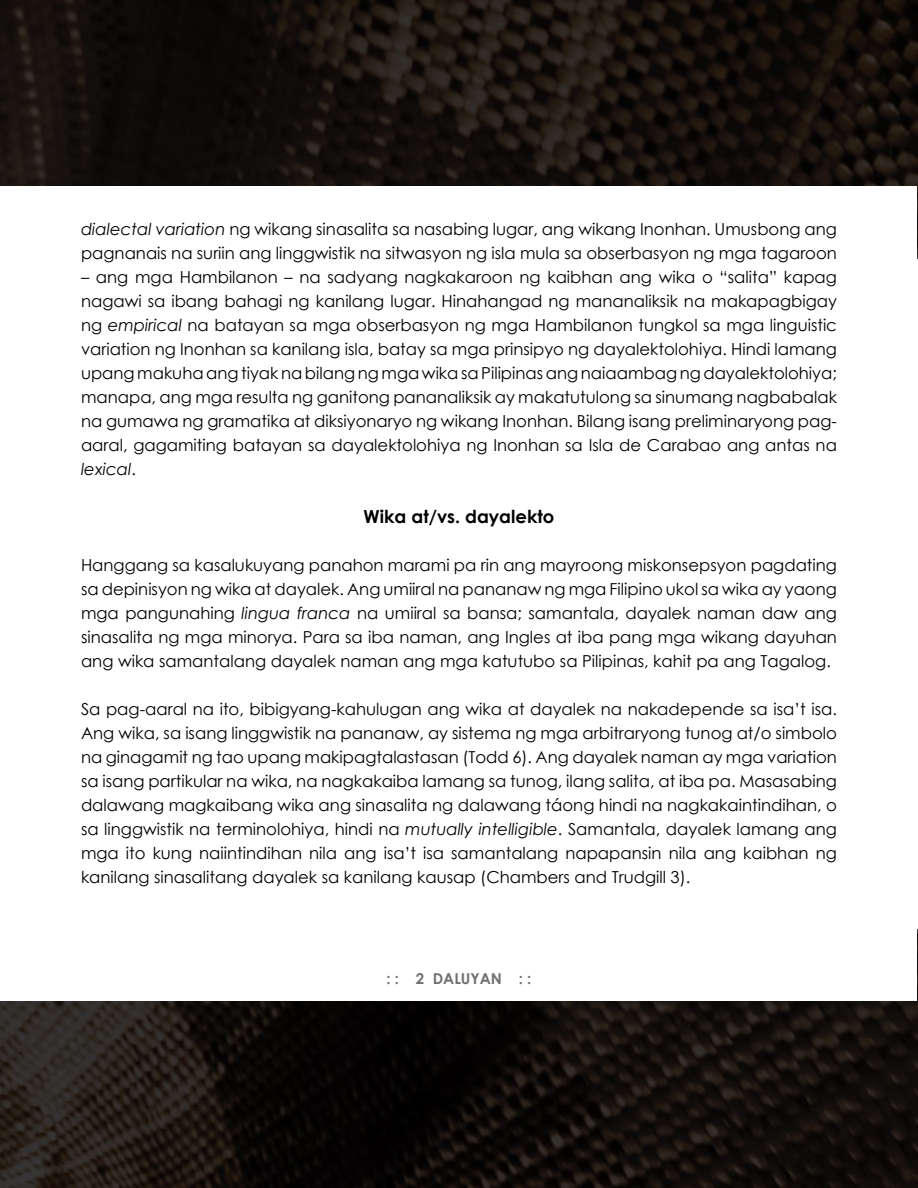
<style>
.page{position:relative;width:918px;height:1188px;background:#fff}
.page>*{position:absolute;margin:0;border:0;box-sizing:border-box;transform-origin:0 0}
.t1{font:700 18px "Century Gothic";color:#000}
.t2{font:16.5px/24px "Century Gothic";color:#000;text-align:justify}
.t3{font:700 15px "Century Gothic";color:#707173}
.s1{font-style:italic}
</style>
<div class="page">
<svg style="left:0;top:929px;width:918px;height:259px;background:#15110d"></svg>
<svg style="left:0;top:0;width:918px;height:259px;background:#17120e"></svg>
<div style="left:1px;top:187px;width:916px;height:814px;background:#fff"></div>
<p class="t2" style="left:81px;top:217px;width:758px"><span class="s1">dialectal variation</span> ng wikang sinasalita sa nasabing lugar, ang wikang Inonhan. Umusbong ang pagnanais na suriin ang linggwistik na sitwasyon ng isla mula sa obserbasyon ng mga tagaroon</p>
<p class="t2" style="left:81px;top:265px;width:758px">– ang mga Hambilanon – na sadyang nagkakaroon ng kaibhan ang wika o “salita” kapag nagawi sa ibang bahagi ng kanilang lugar. Hinahangad ng mananaliksik na makapagbigay ng <span class="s1">empirical</span> na batayan sa mga obserbasyon ng mga Hambilanon tungkol sa mga linguistic variation ng Inonhan sa kanilang isla, batay sa mga prinsipyo ng dayalektolohiya. Hindi lamang upang makuha ang tiyak na bilang ng mga wika sa Pilipinas ang naiaambag ng dayalektolohiya; manapa, ang mga resulta ng ganitong pananaliksik ay makatutulong sa sinumang nagbabalak na gumawa ng gramatika at diksiyonaryo ng wikang Inonhan. Bilang isang preliminaryong pag&shy;aaral, gagamiting batayan sa dayalektolohiya ng Inonhan sa Isla de Carabao ang antas na <span class="s1">lexical</span>.</p>
<p class="t1" style="left:364px;top:503px;width:192px">Wika at/vs. dayalekto</p>
<p class="t2" style="left:81px;top:553px;width:758px">Hanggang sa kasalukuyang panahon marami pa rin ang mayroong miskonsepsyon pagdating sa depinisyon ng wika at dayalek. Ang umiiral na pananaw ng mga Filipino ukol sa wika ay yaong mga pangunahing <span class="s1">lingua franca</span> na umiiral sa bansa; samantala, dayalek naman daw ang sinasalita ng mga minorya. Para sa iba naman, ang Ingles at iba pang mga wikang dayuhan ang wika samantalang dayalek naman ang mga katutubo sa Pilipinas, kahit pa ang Tagalog.</p>
<p class="t2" style="left:81px;top:697px;width:757px">Sa pag-aaral na ito, bibigyang-kahulugan ang wika at dayalek na nakadepende sa isa’t isa.<br>Ang wika, sa isang linggwistik na pananaw, ay sistema ng mga arbitraryong tunog at/o simbolo na ginagamit ng tao upang makipagtalastasan (Todd 6). Ang dayalek naman ay mga variation sa isang partikular na wika, na nagkakaiba lamang sa tunog, ilang salita, at iba pa. Masasabing dalawang magkaibang wika ang sinasalita ng dalawang táong hindi na nagkakaintindihan, o sa linggwistik na terminolohiya, hindi na <span class="s1">mutually intelligible</span>. Samantala, dayalek lamang ang mga ito kung naiintindihan nila ang isa’t isa samantalang napapansin nila ang kaibhan ng kanilang sinasalitang dayalek sa kanilang kausap (Chambers and Trudgill 3).</p>
<p class="t3" style="left:387px;top:968px;width:146px">: : 2 DALUYAN : :</p>
</div>
